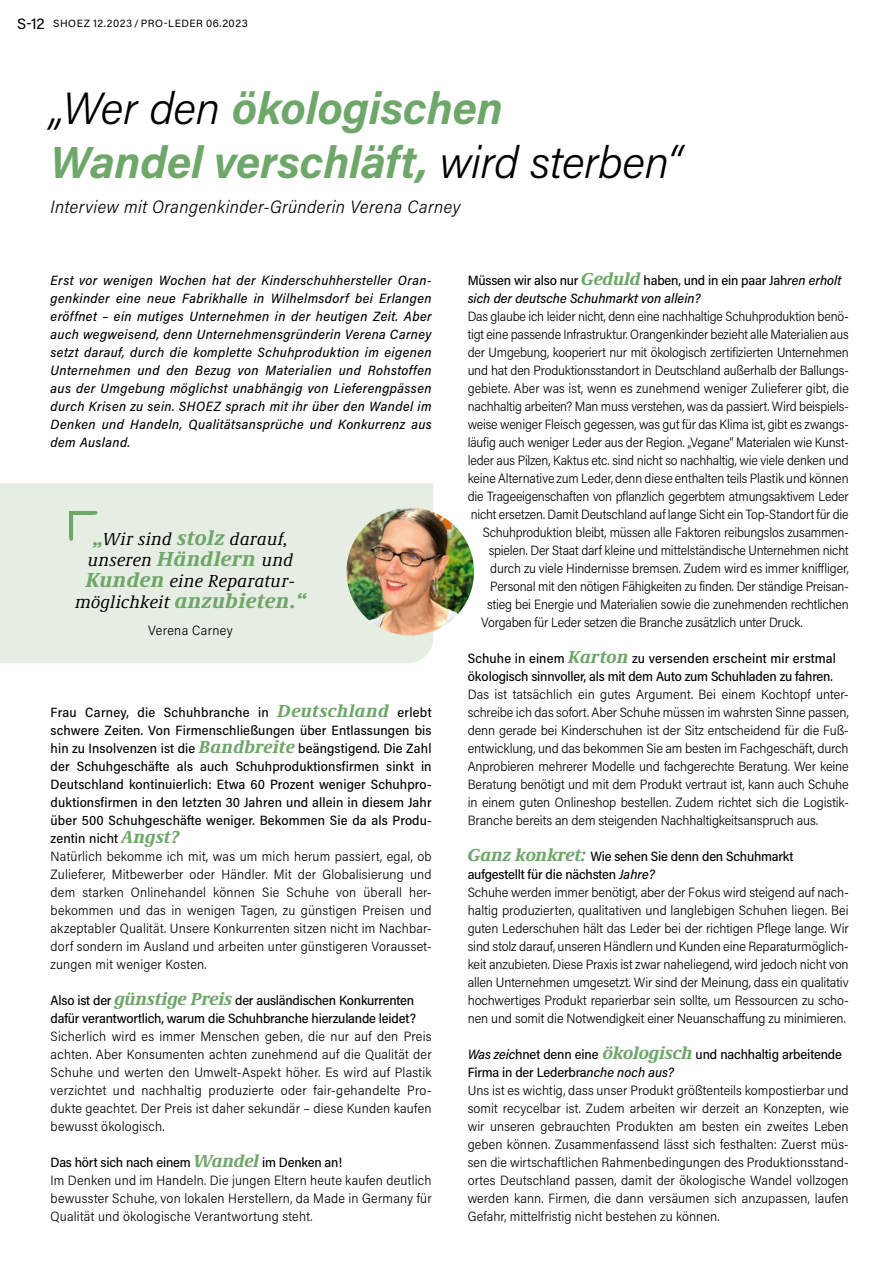
<style>
.page{position:relative;width:893px;height:1263px;background:#fff}
.page>*{position:absolute;margin:0;border:0;box-sizing:border-box;transform-origin:0 0}
.t1{font:italic 700 45px/54px "Acumin Pro";letter-spacing:-.005em;color:#6fa76a}
.t2{font:italic 800 21px "Demos Next Pro";letter-spacing:.02em;color:#6fa76a}
.t3{font:italic 18px/21px "Demos Next Pro";letter-spacing:.02em;color:#000;text-align:center}
.t4{font:italic 300 18px "Acumin Pro Semi Cond";letter-spacing:.02em;color:#000}
.t5{font:300 13.5px/18px "Acumin Pro Semi Cond";letter-spacing:-.01em;color:#000;text-align:justify}
.t6{font:500 13.5px/18px "Acumin Pro Semi Cond";letter-spacing:.01em;color:#000}
.t7{font:italic 500 13.5px/18px "Acumin Pro Semi Cond";letter-spacing:.025em;color:#000;text-align:justify}
.t8{font:300 13.5px/18px "Acumin Pro Semi Cond";letter-spacing:.015em;color:#000}
.t9{font:500 13.5px/18px "Acumin Pro Semi Cond";letter-spacing:-.015em;color:#000}
.t10{font:500 13.5px/18px "Acumin Pro Semi Cond";letter-spacing:-.01em;color:#000}
.t11{font:italic 500 13.5px/18px "Acumin Pro Semi Cond";color:#000}
.t12{font:300 13.5px "Acumin Pro Semi Cond";letter-spacing:.025em;color:#000}
.t13{font:10.5px "Acumin Pro";letter-spacing:.05em;color:#000}
.s1{font-size:15px}
.s2{font-weight:300;color:#000}
.s3{font-weight:800;font-size:21px;color:#6fa76a}
.s4{font-weight:400;font-size:18px;color:#000}
.s5{font-family:"Demos Next Pro";font-weight:800;font-style:italic;font-size:18px;color:#6fa76a}
.s6{font-weight:300}
.s7{font-weight:500}
.s8{font-style:normal}
.s9{font-family:"Demos Next Pro";font-weight:800;font-size:18px;color:#6fa76a}
.s10{font-weight:500;font-style:italic}
</style>
<div class="page">
<div style="left:0;top:483px;width:433px;height:180px;background:#e6ede2"></div>
<img style="left:346px;top:508px;width:128px;height:127px;border-radius:64px">
<svg style="left:69px;top:511px;width:4px;height:30px"></svg>
<svg style="left:69px;top:511px;width:28px;height:4px"></svg>
<hr style="left:69px;top:511px;width:4px;height:25px;background:#6fa76a">
<hr style="left:69px;top:511px;width:24px;height:4px;background:#6fa76a">
<p class="t13" style="left:17px;top:17px;width:232px"><span class="s1">S-12</span> SHOEZ 12.2023 / PRO-LEDER 06.2023</p>
<h1 class="t1" style="left:51px;top:79px;width:633px"><span class="s2">„Wer den</span> ökologischen<br>Wandel verschläft, <span class="s2">wird sterben“</span></h1>
<h3 class="t4" style="left:51px;top:194px;width:411px">Interview mit Orangenkinder-Gründerin Verena Carney</h3>
<p class="t7" style="left:51px;top:271px;width:383px">Erst vor wenigen Wochen hat der Kinderschuhhersteller Oran&shy;genkinder eine neue Fabrikhalle in Wilhelmsdorf bei Erlangen eröffnet – ein mutiges Unternehmen in der heutigen Zeit. Aber auch wegweisend, denn Unternehmensgründerin Verena Carney setzt darauf, durch die komplette Schuhproduktion im eigenen Unternehmen und den Bezug von Materialien und Rohstoffen aus der Umgebung möglichst unabhängig von Lieferengpässen durch Krisen zu sein. SHOEZ sprach mit ihr über den Wandel im Denken und Handeln, Qualitätsansprüche und Konkurrenz aus dem Ausland.</p>
<h3 class="t3" style="left:86px;top:528px;width:211px"><span class="s3">„</span>Wir sind <span class="s3">stolz</span> darauf, unseren <span class="s3">Händlern</span> und<br><span class="s3">Kunden</span> eine Reparatur-</h3>
<h2 class="t2" style="left:75px;top:586px;width:232px"><span class="s4">möglichkeit</span> anzubieten.“</h2>
<p class="t12" style="left:148px;top:621px;width:86px">Verena Carney</p>
<p class="t6" style="left:51px;top:703px;width:383px">Frau Carney, die Schuhbranche in <span class="s5">Deutschland</span> erlebt schwere Zeiten. Von Firmenschließungen über Entlassungen bis hin zu Insolvenzen ist die <span class="s5">Bandbreite</span> beängstigend. Die Zahl der Schuhgeschäfte als auch Schuhproduktionsfirmen sinkt in Deutschland kontinuierlich: Etwa 60 Prozent weniger Schuhpro&shy;duktionsfirmen in den letzten 30 Jahren und allein in diesem Jahr über 500 Schuhgeschäfte weniger. Bekommen Sie da als Produ&shy;zentin nicht <span class="s5">Angst?<br></span><span class="s6">Natürlich bekomme ich mit, was um mich herum passiert, egal, ob Zulieferer, Mitbewerber oder Händler. Mit der Globalisierung und dem starken Onlinehandel können Sie Schuhe von überall her&shy;bekommen und das in wenigen Tagen, zu günstigen Preisen und akzeptabler Qualität. Unsere Konkurrenten sitzen nicht im Nachbar&shy;dorf sondern im Ausland und arbeiten unter günstigeren Vorausset&shy;zungen mit weniger Kosten.</span></p>
<p class="t9" style="left:51px;top:991px;width:367px">Also ist der <span class="s5">günstige Preis</span> der ausländischen Konkurrenten dafür verantwortlich, warum die Schuhbranche hierzulande leidet?</p>
<p class="t5" style="left:51px;top:1027px;width:383px">Sicherlich wird es immer Menschen geben, die nur auf den Preis achten. Aber Konsumenten achten zunehmend auf die Qualität der Schuhe und werten den Umwelt-Aspekt höher. Es wird auf Plastik verzichtet und nachhaltig produzierte oder fair-gehandelte Pro&shy;dukte geachtet. Der Preis ist daher sekundär – diese Kunden kaufen bewusst ökologisch.</p>
<p class="t8" style="left:51px;top:1153px;width:383px"><span class="s7">Das hört sich nach einem</span> <span class="s5">Wandel</span> <span class="s7">im Denken an!<br></span>Im Denken und im Handeln. Die jungen Eltern heute kaufen deutlich bewusster Schuhe, von lokalen Herstellern, da Made in Germany für Qualität und ökologische Verantwortung steht.</p>
<p class="t11" style="left:468px;top:271px;width:375px"><span class="s8">Müssen wir also nur</span> <span class="s9">Geduld</span> <span class="s8">haben, und in ein paar Jah</span>ren erholt sich der deutsche Schuhmarkt von allein?</p>
<p class="t5" style="left:468px;top:307px;width:382px">Das glaube ich leider nicht, denn eine nachhaltige Schuhproduktion benö-</p>
<p class="t5" style="left:468px;top:325px;width:382px">tigt eine passende Infrastruktur. Orangenkinder bezieht alle Materialien aus</p>
<p class="t5" style="left:468px;top:343px;width:382px">der Umgebung, kooperiert nur mit ökologisch zertifizierten Unternehmen</p>
<p class="t5" style="left:468px;top:361px;width:382px">und hat den Produktionsstandort in Deutschland außerhalb der Ballungs-</p>
<p class="t5" style="left:468px;top:379px;width:383px">gebiete. Aber was ist, wenn es zunehmend weniger Zulieferer gibt, die</p>
<p class="t5" style="left:468px;top:397px;width:383px">nachhaltig arbeiten? Man muss verstehen, was da passiert. Wird beispiels-</p>
<p class="t5" style="left:468px;top:415px;width:383px">weise weniger Fleisch gegessen, was gut für das Klima ist, gibt es zwangs-</p>
<p class="t5" style="left:468px;top:433px;width:382px">läufig auch weniger Leder aus der Region. „Vegane“ Materialen wie Kunst-</p>
<p class="t5" style="left:468px;top:451px;width:383px">leder aus Pilzen, Kaktus etc. sind nicht so nachhaltig, wie viele denken und</p>
<p class="t5" style="left:468px;top:469px;width:382px">keine Alternative zum Leder, denn diese enthalten teils Plastik und können</p>
<p class="t5" style="left:468px;top:487px;width:383px">die Trageeigenschaften von pflanzlich gegerbtem atmungsaktivem Leder</p>
<p class="t5" style="left:471px;top:505px;width:379px">nicht ersetzen. Damit Deutschland auf lange Sicht ein Top-Standort für die</p>
<p class="t5" style="left:483px;top:523px;width:367px">Schuhproduktion bleibt, müssen alle Faktoren reibungslos zusammen-</p>
<p class="t5" style="left:489px;top:541px;width:361px">spielen. Der Staat darf kleine und mittelständische Unternehmen nicht</p>
<p class="t5" style="left:490px;top:559px;width:360px">durch zu viele Hindernisse bremsen. Zudem wird es immer kniffliger,</p>
<p class="t5" style="left:490px;top:577px;width:360px">Personal mit den nötigen Fähigkeiten zu finden. Der ständige Preisan-</p>
<p class="t5" style="left:487px;top:595px;width:363px">stieg bei Energie und Materialien sowie die zunehmenden rechtlichen</p>
<p class="t5" style="left:481px;top:613px;width:323px">Vorgaben für Leder setzen die Branche zusätzlich unter Druck.</p>
<p class="t10" style="left:468px;top:649px;width:370px">Schuhe in einem <span class="s5">Karton</span> zu versenden erscheint mir erstmal ökologisch sinnvoller, als mit dem Auto zum Schuhladen zu fahren.</p>
<p class="t5" style="left:468px;top:685px;width:383px">Das ist tatsächlich ein gutes Argument. Bei einem Kochtopf unter&shy;schreibe ich das sofort. Aber Schuhe müssen im wahrsten Sinne passen, denn gerade bei Kinderschuhen ist der Sitz entscheidend für die Fuß&shy;entwicklung, und das bekommen Sie am besten im Fachgeschäft, durch Anprobieren mehrerer Modelle und fachgerechte Beratung. Wer keine Beratung benötigt und mit dem Produkt vertraut ist, kann auch Schuhe in einem guten Onlineshop bestellen. Zudem richtet sich die Logistik-Branche bereits an dem steigenden Nachhaltigkeitsanspruch aus.</p>
<p class="t5" style="left:468px;top:847px;width:383px;text-align:left"><span class="s5">Ganz konkret:</span> <span class="s7">Wie sehen Sie denn den Schuhmarkt aufgestellt für die nächsten</span> <span class="s10">Jahre?<br></span>Schuhe werden immer benötigt, aber der Fokus wird steigend auf nach&shy;haltig produzierten, qualitativen und langlebigen Schuhen liegen. Bei guten Lederschuhen hält das Leder bei der richtigen Pflege lange. Wir sind stolz darauf, unseren Händlern und Kunden eine Reparaturmöglich&shy;keit anzubieten. Diese Praxis ist zwar naheliegend, wird jedoch nicht von allen Unternehmen umgesetzt. Wir sind der Meinung, dass ein qualitativ hochwertiges Produkt reparierbar sein sollte, um Ressourcen zu scho&shy;nen und somit die Notwendigkeit einer Neuanschaffung zu minimieren.</p>
<p class="t5" style="left:468px;top:1045px;width:383px;text-align:left"><span class="s10">Was zeic</span><span class="s7">hnet denn eine</span> <span class="s5">ökologisch</span> <span class="s7">und nachhaltig arbeitende Firma in der Lederbra</span><span class="s10">nche noch aus?<br></span>Uns ist es wichtig, dass unser Produkt größtenteils kompostierbar und somit recycelbar ist. Zudem arbeiten wir derzeit an Konzepten, wie wir unseren gebrauchten Produkten am besten ein zweites Leben geben können. Zusammenfassend lässt sich festhalten: Zuerst müs&shy;sen die wirtschaftlichen Rahmenbedingungen des Produktionsstand&shy;ortes Deutschland passen, damit der ökologische Wandel vollzogen werden kann. Firmen, die dann versäumen sich anzupassen, laufen Gefahr, mittelfristig nicht bestehen zu können.</p>
</div>
